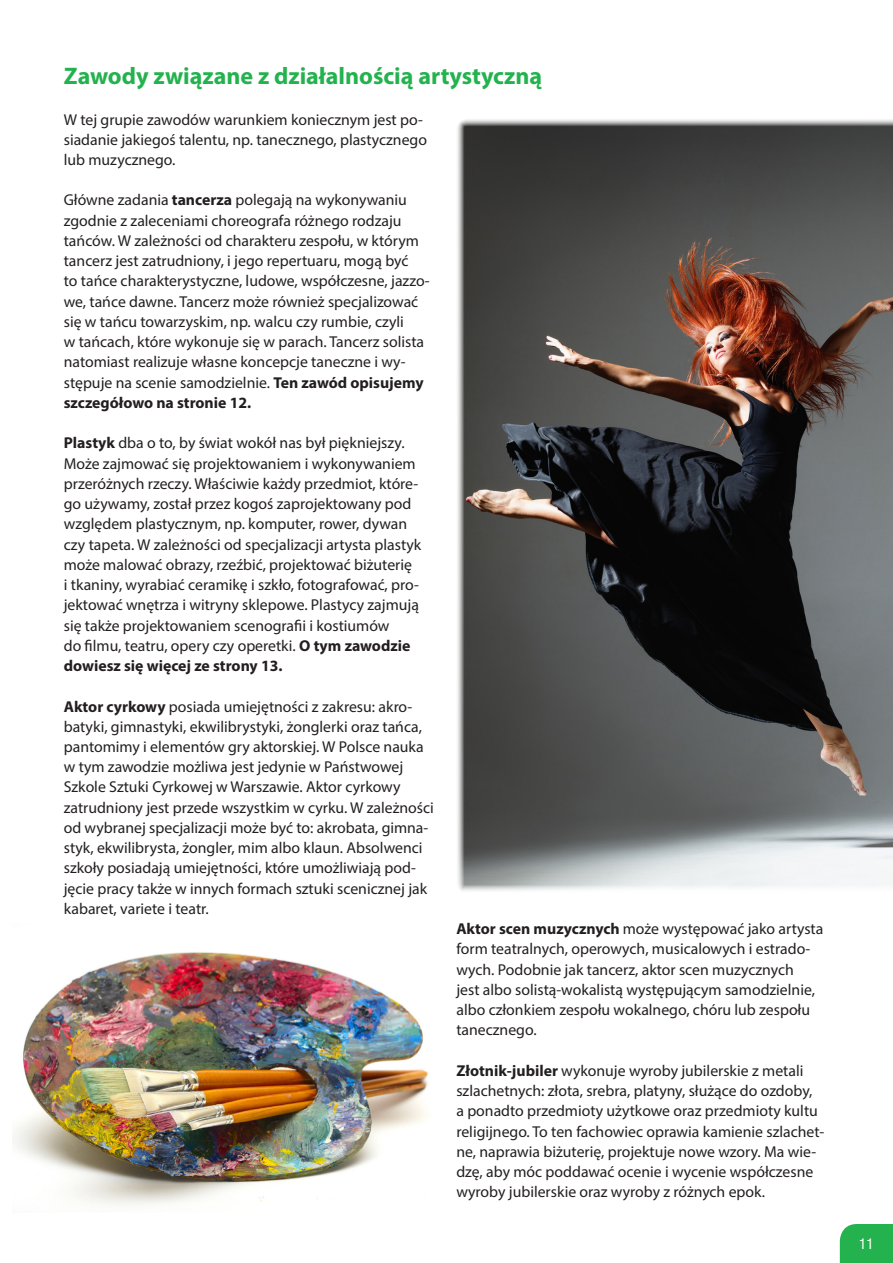
<style>
.page{position:relative;width:893px;height:1263px;background:#fff}
.page>*{position:absolute;margin:0;border:0;box-sizing:border-box;transform-origin:0 0}
.t1{font:700 24px "Myriad Pro";color:#23b24d}
.t2{font:15.75px/20.2px "Myriad Pro";color:#231f20}
.t3{font:condensed 15px "Helvetica Neue LT Pro";color:#fff}
.s1{font-weight:700}
</style>
<div class="page">
<div style="left:840px;top:1224px;width:53px;height:39px;background:#23b24d"></div>
<img style="left:13px;top:952px;width:416px;height:254px">
<img style="left:457px;top:119px;width:436px;height:772px">
<h1 class="t1" style="left:64px;top:60px;width:480px">Zawody związane z działalnością artystyczną</h1>
<p class="t2" style="left:64px;top:109px;width:365px">W tej grupie zawodów warunkiem koniecznym jest po&shy;siadanie jakiegoś talentu, np. tanecznego, plastycznego lub muzycznego.</p>
<p class="t2" style="left:64px;top:190px;width:367px">Główne zadania <span class="s1">tancerza</span> polegają na wykonywaniu zgodnie z zaleceniami choreografa różnego rodzaju tańców. W zależności od charakteru zespołu, w którym tancerz jest zatrudniony, i jego repertuaru, mogą być<br>to tańce charakterystyczne, ludowe, współczesne, jazzo&shy;we, tańce dawne. Tancerz może również specjalizować się w tańcu towarzyskim, np. walcu czy rumbie, czyli<br>w tańcach, które wykonuje się w parach. Tancerz solista natomiast realizuje własne koncepcje taneczne i wy&shy;stępuje na scenie samodzielnie. <span class="s1">Ten zawód opisujemy szczegółowo na stronie 12.</span></p>
<p class="t2" style="left:64px;top:433px;width:359px"><span class="s1">Plastyk</span> dba o to, by świat wokół nas był piękniejszy.<br>Może zajmować się projektowaniem i wykonywaniem przeróżnych rzeczy. Właściwie każdy przedmiot, które&shy;go używamy, został przez kogoś zaprojektowany pod względem plastycznym, np. komputer, rower, dywan czy tapeta. W zależności od specjalizacji artysta plastyk może malować obrazy, rzeźbić, projektować biżuterię<br>i tkaniny, wyrabiać ceramikę i szkło, fotografować, pro&shy;jektować wnętrza i witryny sklepowe. Plastycy zajmują się także projektowaniem scenografii i kostiumów<br>do filmu, teatru, opery czy operetki. <span class="s1">O tym zawodzie dowiesz się więcej ze strony 13.</span></p>
<p class="t2" style="left:64px;top:696px;width:372px"><span class="s1">Aktor cyrkowy</span> posiada umiejętności z zakresu: akro&shy;batyki, gimnastyki, ekwilibrystyki, żonglerki oraz tańca, pantomimy i elementów gry aktorskiej. W Polsce nauka w tym zawodzie możliwa jest jedynie w Państwowej Szkole Sztuki Cyrkowej w Warszawie. Aktor cyrkowy zatrudniony jest przede wszystkim w cyrku. W zależności od wybranej specjalizacji może być to: akrobata, gimna&shy;styk, ekwilibrysta, żongler, mim albo klaun. Absolwenci szkoły posiadają umiejętności, które umożliwiają pod&shy;jęcie pracy także w innych formach sztuki scenicznej jak kabaret, variete i teatr.</p>
<p class="t2" style="left:456px;top:918px;width:368px"><span class="s1">Aktor scen muzycznych</span> może występować jako artysta form teatralnych, operowych, musicalowych i estrado&shy;wych. Podobnie jak tancerz, aktor scen muzycznych<br>jest albo solistą-wokalistą występującym samodzielnie, albo członkiem zespołu wokalnego, chóru lub zespołu tanecznego.</p>
<p class="t2" style="left:456px;top:1060px;width:369px"><span class="s1">Złotnik-jubiler</span> wykonuje wyroby jubilerskie z metali szlachetnych: złota, srebra, platyny, służące do ozdoby,<br>a ponadto przedmioty użytkowe oraz przedmioty kultu religijnego. To ten fachowiec oprawia kamienie szlachet&shy;ne, naprawia biżuterię, projektuje nowe wzory. Ma wie&shy;dzę, aby móc poddawać ocenie i wycenie współczesne wyroby jubilerskie oraz wyroby z różnych epok.</p>
<p class="t3" style="left:859px;top:1234px;width:16px">11</p>
</div>
